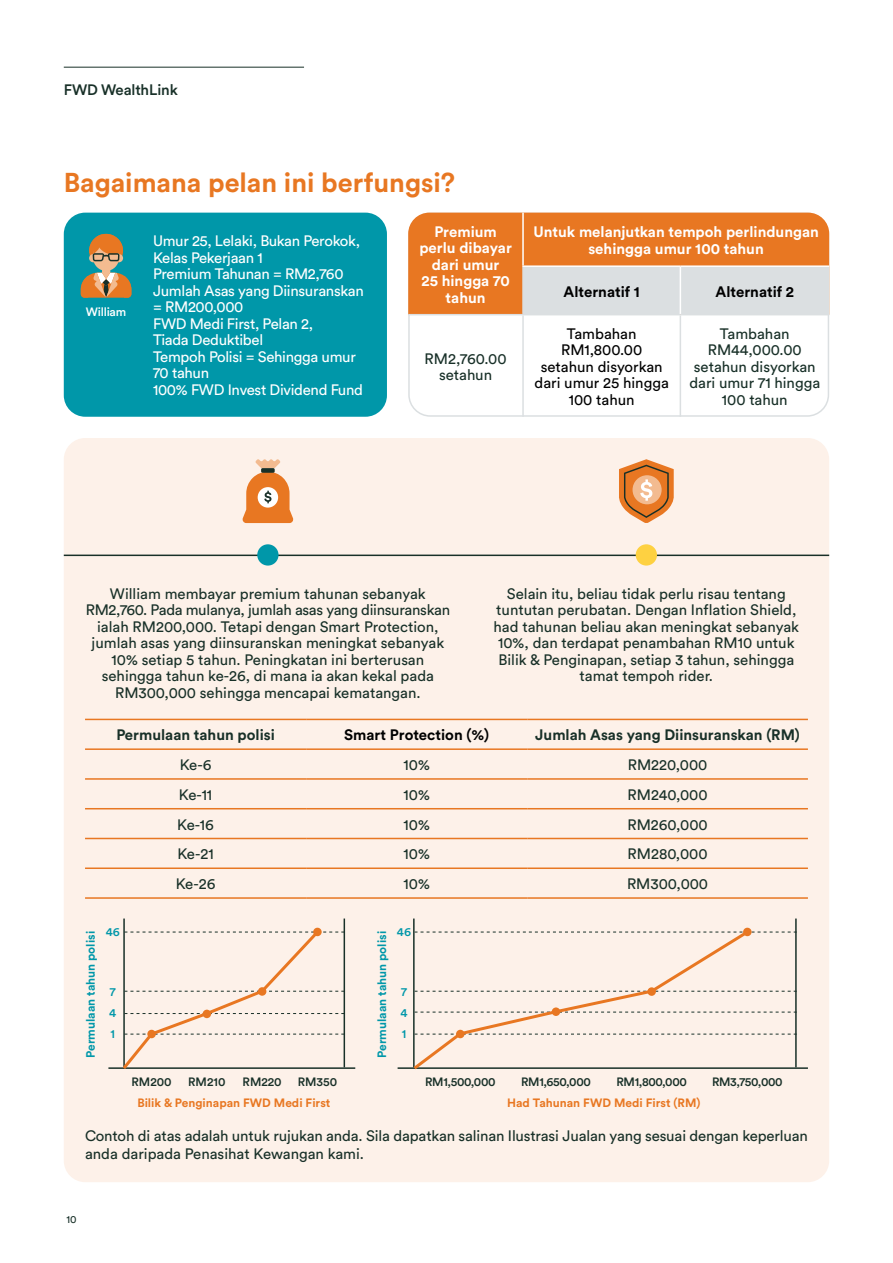
<style>
.page{position:relative;width:893px;height:1263px;background:#fff}
.page>*{position:absolute;margin:0;border:0;box-sizing:border-box;transform-origin:0 0}
.t1{font:700 27px "FWD Circular";color:#e87722}
.t2{font:15px/16.5px "FWD Circular";color:#183028;text-align:center}
.t3{font:15px/16.5px "FWD Circular";letter-spacing:-.02em;color:#fff}
.t4{font:700 15px/16.5px "FWD Circular";color:#fff;text-align:center}
.t5{font:15px/16.5px "FWD Circular";color:#000;text-align:center}
.t6{font:700 15px "FWD Circular";color:#183028}
.t7{font:700 15px "FWD Circular";color:#000}
.t8{font:500 15px "FWD Circular";letter-spacing:-.005em;color:#183028}
.t9{font:500 12px "FWD Circular";letter-spacing:-.025em;color:#183028}
.t10{font:700 12px "FWD Circular";color:#e87722}
.t11{font:700 12px "FWD Circular";color:#0097a9}
.t12{font:500 12px "FWD Circular";color:#0097a9}
.t13{font:500 12px "FWD Circular";letter-spacing:-.02em;color:#fff}
.t14{font:10.5px "FWD Circular";color:#183028}
</style>
<div class="page">
<hr style="left:64px;top:67px;width:240px;height:1px;background:#183028">
<div style="left:64px;top:438px;width:765px;height:744px;background:#fdf1e9;border-radius:21px"></div>
<div style="left:64px;top:213px;width:323px;height:204px;background:#0097a9;border-radius:21px"></div>
<svg style="left:81px;top:234px;width:50px;height:64px"></svg>
<svg style="left:408px;top:213px;width:421px;height:101px;background:#e39b64"></svg>
<hr style="left:522px;top:267px;width:2px;height:47px;background:#dbdfe1">
<hr style="left:408px;top:314px;width:115px;height:1px;background:#dbdfe1">
<hr style="left:523px;top:314px;width:157px;height:1px;background:#dbdfe1">
<hr style="left:522px;top:315px;width:2px;height:102px;background:#dbdfe1">
<hr style="left:680px;top:314px;width:149px;height:1px;background:#dbdfe1">
<hr style="left:680px;top:315px;width:1px;height:102px;background:#dbdfe1">
<hr style="left:522px;top:213px;width:2px;height:52px;background:#fff">
<hr style="left:522px;top:265px;width:158px;height:2px;background:#fff">
<hr style="left:680px;top:265px;width:149px;height:2px;background:#fff">
<hr style="left:680px;top:267px;width:1px;height:47px;background:#fff">
<hr style="left:64px;top:555px;width:765px;height:1px;background:#183028">
<hr style="left:85px;top:719px;width:221px;height:1px;background:#e87722">
<hr style="left:306px;top:719px;width:221px;height:1px;background:#e87722">
<hr style="left:527px;top:719px;width:281px;height:1px;background:#e87722">
<hr style="left:85px;top:748px;width:221px;height:2px;background:#e87722">
<hr style="left:306px;top:748px;width:221px;height:2px;background:#e87722">
<hr style="left:527px;top:748px;width:281px;height:2px;background:#e87722">
<hr style="left:85px;top:778px;width:221px;height:2px;background:#e87722">
<hr style="left:306px;top:778px;width:221px;height:2px;background:#e87722">
<hr style="left:527px;top:778px;width:281px;height:2px;background:#e87722">
<hr style="left:85px;top:808px;width:221px;height:1px;background:#e87722">
<hr style="left:306px;top:808px;width:221px;height:1px;background:#e87722">
<hr style="left:527px;top:808px;width:281px;height:1px;background:#e87722">
<hr style="left:85px;top:838px;width:221px;height:1px;background:#e87722">
<hr style="left:306px;top:838px;width:221px;height:1px;background:#e87722">
<hr style="left:527px;top:838px;width:281px;height:1px;background:#e87722">
<hr style="left:85px;top:867px;width:221px;height:2px;background:#e87722">
<hr style="left:306px;top:867px;width:221px;height:2px;background:#e87722">
<hr style="left:527px;top:867px;width:281px;height:2px;background:#e87722">
<hr style="left:85px;top:897px;width:221px;height:2px;background:#e87722">
<hr style="left:306px;top:897px;width:221px;height:2px;background:#e87722">
<hr style="left:527px;top:897px;width:281px;height:2px;background:#e87722">
<div style="left:257px;top:544px;width:22px;height:22px;background:#0097a9;border-radius:50%"></div>
<div style="left:636px;top:544px;width:21px;height:22px;background:#fed141;border-radius:50%"></div>
<svg style="left:242px;top:459px;width:52px;height:64px"></svg>
<svg style="left:619px;top:459px;width:55px;height:64px"></svg>
<hr style="left:795px;top:918px;width:2px;height:149px;background:#183028">
<hr style="left:108px;top:1067px;width:247px;height:2px;background:#183028">
<hr style="left:398px;top:1067px;width:410px;height:2px;background:#183028">
<svg style="left:751px;top:1034px;width:46px;height:1px"></svg>
<svg style="left:751px;top:1012px;width:46px;height:1px"></svg>
<svg style="left:751px;top:991px;width:46px;height:1px"></svg>
<svg style="left:752px;top:932px;width:45px;height:1px"></svg>
<hr style="left:123px;top:918px;width:2px;height:149px;background:#183028">
<hr style="left:413px;top:918px;width:2px;height:149px;background:#183028">
<hr style="left:344px;top:918px;width:1px;height:149px;background:#183028">
<svg style="left:120px;top:928px;width:224px;height:141px"></svg>
<svg style="left:410px;top:928px;width:341px;height:142px"></svg>
<div style="left:147px;top:1030px;width:9px;height:8px;background:#e87722;border-radius:50%"></div>
<div style="left:456px;top:1030px;width:9px;height:8px;background:#e87722;border-radius:50%"></div>
<div style="left:552px;top:1007px;width:8px;height:9px;background:#e87722;border-radius:50%"></div>
<div style="left:647px;top:987px;width:9px;height:9px;background:#e87722;border-radius:50%"></div>
<div style="left:743px;top:928px;width:9px;height:8px;background:#e87722;border-radius:50%"></div>
<p class="t8" style="left:64px;top:79px;width:116px">FWD WealthLink</p>
<h1 class="t1" style="left:64px;top:164px;width:393px">Bagaimana pelan ini berfungsi?</h1>
<p class="t4" style="left:419px;top:223px;width:94px">Premium perlu dibayar dari umur<br>25 hingga 70 tahun</p>
<p class="t4" style="left:533px;top:223px;width:287px">Untuk melanjutkan tempoh perlindungan sehingga umur 100 tahun</p>
<p class="t3" style="left:153px;top:232px;width:212px">Umur 25, Lelaki, Bukan Perokok,<br>Kelas Pekerjaan 1<br>Premium Tahunan = RM2,760<br>Jumlah Asas yang Diinsuranskan = RM200,000<br>FWD Medi First, Pelan 2,<br>Tiada Deduktibel<br>Tempoh Polisi = Sehingga umur<br>70 tahun<br>100% FWD Invest Dividend Fund</p>
<p class="t7" style="left:564px;top:281px;width:78px">Alternatif 1</p>
<p class="t7" style="left:715px;top:281px;width:80px">Alternatif 2</p>
<p class="t13" style="left:86px;top:303px;width:42px">William</p>
<p class="t5" style="left:534px;top:325px;width:136px">Tambahan<br>RM1,800.00 setahun disyorkan dari umur 25 hingga<br>100 tahun</p>
<p class="t2" style="left:689px;top:325px;width:132px">Tambahan<br>RM44,000.00 setahun disyorkan dari umur 71 hingga<br>100 tahun</p>
<p class="t2" style="left:425px;top:349px;width:83px">RM2,760.00 setahun</p>
<p class="t2" style="left:86px;top:585px;width:366px">William membayar premium tahunan sebanyak RM2,760. Pada mulanya, jumlah asas yang diinsuranskan ialah RM200,000. Tetapi dengan Smart Protection, jumlah asas yang diinsuranskan meningkat sebanyak 10% setiap 5 tahun. Peningkatan ini berterusan sehingga tahun ke-26, di mana ia akan kekal pada RM300,000 sehingga mencapai kematangan.</p>
<p class="t2" style="left:494px;top:585px;width:307px">Selain itu, beliau tidak perlu risau tentang tuntutan perubatan. Dengan Inflation Shield, had tahunan beliau akan meningkat sebanyak 10%, dan terdapat penambahan RM10 untuk Bilik &amp; Penginapan, setiap 3 tahun, sehingga tamat tempoh rider.</p>
<p class="t6" style="left:116px;top:725px;width:160px">Permulaan tahun polisi</p>
<p class="t7" style="left:344px;top:725px;width:146px">Smart Protection (%)</p>
<p class="t6" style="left:535px;top:725px;width:266px">Jumlah Asas yang Diinsuranskan (RM)</p>
<p class="t2" style="left:180px;top:756px;width:33px">Ke-6</p>
<p class="t2" style="left:403px;top:756px;width:28px">10%</p>
<p class="t2" style="left:628px;top:756px;width:81px">RM220,000</p>
<p class="t2" style="left:179px;top:786px;width:35px">Ke-11</p>
<p class="t2" style="left:403px;top:786px;width:28px">10%</p>
<p class="t2" style="left:628px;top:786px;width:81px">RM240,000</p>
<p class="t2" style="left:177px;top:815px;width:38px">Ke-16</p>
<p class="t2" style="left:403px;top:815px;width:28px">10%</p>
<p class="t2" style="left:627px;top:815px;width:82px">RM260,000</p>
<p class="t2" style="left:177px;top:845px;width:38px">Ke-21</p>
<p class="t2" style="left:403px;top:845px;width:28px">10%</p>
<p class="t2" style="left:628px;top:845px;width:81px">RM280,000</p>
<p class="t2" style="left:176px;top:875px;width:41px">Ke-26</p>
<p class="t2" style="left:403px;top:875px;width:28px">10%</p>
<p class="t2" style="left:627px;top:875px;width:83px">RM300,000</p>
<p class="t12" style="left:106px;top:924px;width:16px">46</p>
<p class="t12" style="left:397px;top:924px;width:16px">46</p>
<p class="t11" style="left:82px;top:1058px;width:128px;rotate:-90deg">Permulaan tahun polisi</p>
<p class="t11" style="left:374px;top:1058px;width:128px;rotate:-90deg">Permulaan tahun polisi</p>
<p class="t12" style="left:110px;top:983px;width:7px">7</p>
<p class="t12" style="left:401px;top:983px;width:7px">7</p>
<p class="t12" style="left:109px;top:1004px;width:9px">4</p>
<p class="t12" style="left:400px;top:1004px;width:9px">4</p>
<p class="t12" style="left:110px;top:1026px;width:6px">1</p>
<p class="t12" style="left:402px;top:1026px;width:6px">1</p>
<p class="t9" style="left:132px;top:1073px;width:42px">RM200</p>
<p class="t9" style="left:188px;top:1073px;width:39px">RM210</p>
<p class="t9" style="left:243px;top:1073px;width:41px">RM220</p>
<p class="t9" style="left:298px;top:1073px;width:41px">RM350</p>
<p class="t9" style="left:425px;top:1073px;width:72px">RM1,500,000</p>
<p class="t9" style="left:521px;top:1073px;width:71px">RM1,650,000</p>
<p class="t9" style="left:616px;top:1073px;width:72px">RM1,800,000</p>
<p class="t9" style="left:712px;top:1073px;width:72px">RM3,750,000</p>
<p class="t10" style="left:137px;top:1094px;width:195px">Bilik &amp; Penginapan FWD Medi First</p>
<p class="t10" style="left:507px;top:1094px;width:195px">Had Tahunan FWD Medi First (RM)</p>
<p class="t2" style="left:85px;top:1126px;width:724px;line-height:18px;text-align:left">Contoh di atas adalah untuk rujukan anda. Sila dapatkan salinan Ilustrasi Jualan yang sesuai dengan keperluan anda daripada Penasihat Kewangan kami.</p>
<p class="t14" style="left:66px;top:1212px;width:12px">10</p>
</div>
